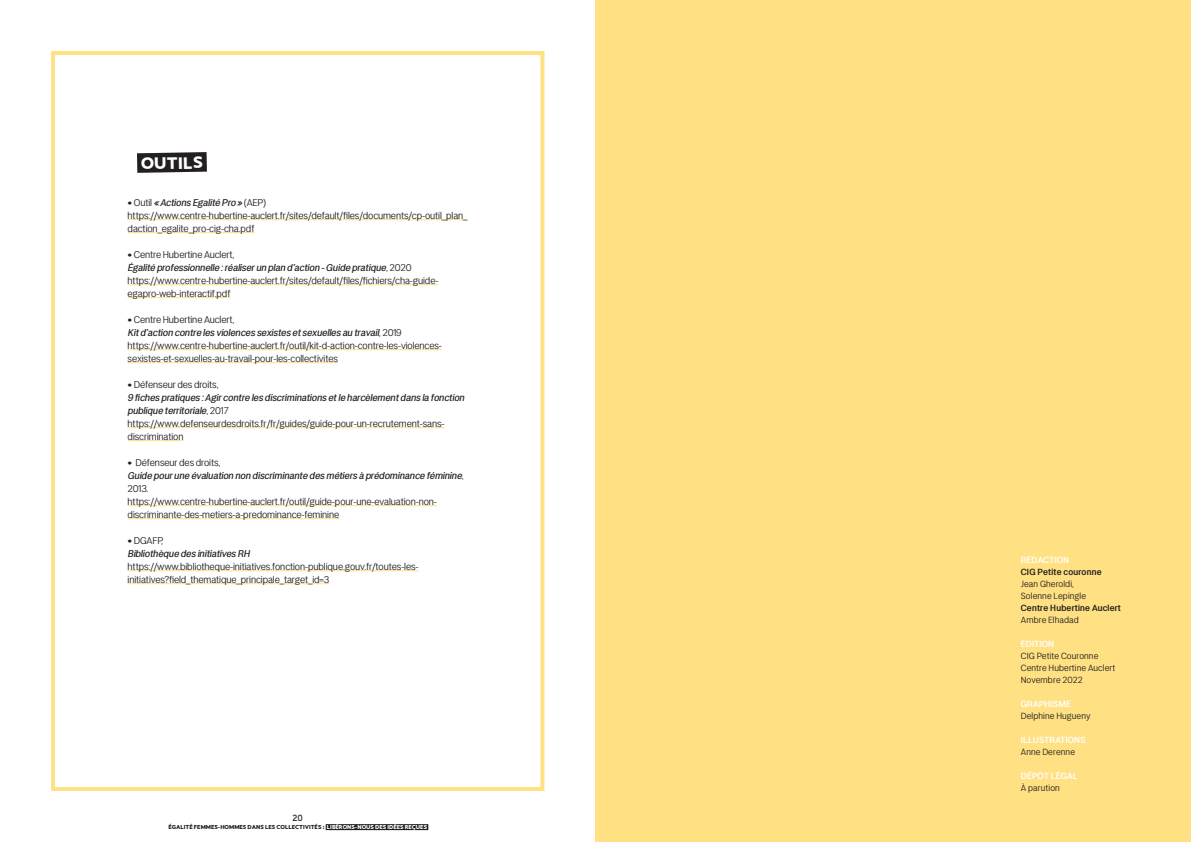
<style>
.page{position:relative;width:1191px;height:842px;background:#fff}
.page>*{position:absolute;margin:0;border:0;box-sizing:border-box;transform-origin:0 0}
.t1{font:800 17.3px "LT Asus";color:#fff}
.t2{font:11px/13px "LT Amber";letter-spacing:-.01em;color:#231f20}
.t3{font:italic 500 11px/13px "LT Amber";color:#231f20}
.t4{font:10px/12px "LT Amber";letter-spacing:.01em;color:#231f20}
.t5{font:600 10px "LT Amber";letter-spacing:.01em;color:#fff}
.t6{font:600 10px "LT Amber";letter-spacing:.01em;color:#231f20}
.t7{font:700 9px "Aaux Pro OT";color:#231f20}
.t8{font:800 6px "LT Asus";color:#231f20}
.s1{font-weight:700}
.s2{font-weight:500;font-style:italic}
.s3{font-weight:700;font-style:normal}
.s4{font-weight:400;font-style:normal}
.s5{color:#fff}
</style>
<div class="page">
<div style="left:326px;top:824px;width:102px;height:6px;background:#231f20"></div>
<div style="left:51px;top:51px;width:493px;height:740px;border:4px solid #ffe083"></div>
<div style="left:595px;top:0;width:596px;height:842px;background:#ffe083"></div>
<svg style="left:137px;top:152px;width:70px;height:21px"></svg>
<hr style="left:128px;top:219px;width:339px;height:1px;background:#ffe083">
<hr style="left:128px;top:232px;width:126px;height:1px;background:#ffe083">
<hr style="left:128px;top:284px;width:310px;height:1px;background:#ffe083">
<hr style="left:128px;top:297px;width:102px;height:1px;background:#ffe083">
<hr style="left:128px;top:349px;width:314px;height:1px;background:#ffe083">
<hr style="left:128px;top:362px;width:210px;height:1px;background:#ffe083">
<hr style="left:128px;top:427px;width:316px;height:1px;background:#ffe083">
<hr style="left:128px;top:440px;width:55px;height:1px;background:#ffe083">
<hr style="left:128px;top:505px;width:309px;height:1px;background:#ffe083">
<hr style="left:128px;top:518px;width:211px;height:1px;background:#ffe083">
<hr style="left:128px;top:570px;width:290px;height:1px;background:#ffe083">
<hr style="left:128px;top:583px;width:201px;height:1px;background:#ffe083">
<h1 class="t1" style="left:141px;top:153px;width:63px;rotate:-1deg">OUTILS</h1>
<p class="t2" style="left:128px;top:196px;width:341px"><span class="s1">•</span> O u t i l <span class="s2">« Actions Egalité Pro »</span> ( A E P ) https://www.centre-hubertine-auclert.fr/sites/default/files/documents/cp-outil_plan_ daction_egalite_pro-cig-cha.pdf</p>
<p class="t2" style="left:128px;top:248px;width:312px"><span class="s1">•</span> Centre Hubertine Auclert,<br><span class="s2">Égalité professionnelle :réaliserun plan d’action -Guide pratique</span>, 2 0 2 0 https://www.centre-hubertine-auclert.fr/sites/default/files/fichiers/cha-guide&shy;egapro-web-interactif.pdf</p>
<p class="t2" style="left:128px;top:313px;width:316px"><span class="s1">•</span> Centre Hubertine Auclert,<br><span class="s2">Kitd’action contre les violences sexistes etsexuelles au travail</span>, 2 0 1 9 https://www.centre-hubertine-auclert.fr/outil/kit-d-action-contre-les-violences&shy;sexistes-et-sexuelles-au-travail-pour-les-collectivites</p>
<p class="t2" style="left:128px;top:378px;width:340px"><span class="s1">•</span> Défenseur des droits,<br><span class="s2">9 fiches pratiques :Agircontre les discriminations etle harcèlementdans la fonction publique territoriale</span>, 2 0 1 7 https://www.defenseurdesdroits.fr/fr/guides/guide-pour-un-recrutement-sans&shy;discrimination</p>
<p class="t2" style="left:128px;top:456px;width:338px"><span class="s1">•</span> Défenseur des droits,<br><span class="s2">Guide pourune évaluation non discriminante des métiers à prédominance féminine</span>, 2013.<br>https://www.centre-hubertine-auclert.fr/outil/guide-pour-une-evaluation-non&shy;discriminante-des-metiers-a-predominance-feminine</p>
<p class="t3" style="left:128px;top:534px;width:126px"><span class="s3">•</span> <span class="s4">DGAFP,<br></span>Bibliothèque des initiatives RH</p>
<p class="t2" style="left:128px;top:560px;width:292px">https://www.bibliotheque-initiatives.fonction-publique.gouv.fr/toutes-les&shy;initiatives?field_thematique_principale_target_id=3</p>
<p class="t7" style="left:293px;top:812px;width:12px">20</p>
<p class="t8" style="left:168px;top:823px;width:260px">ÉGALITÉ FEMMES-HOMMES DANS LES COLLECTIVITÉS : <span class="s5">LIBÉRONS-NOUS DES IDÉES REÇUES</span></p>
<p class="t5" style="left:1020px;top:555px;width:50px">RÉDACTION</p>
<p class="t6" style="left:1020px;top:567px;width:82px">CIG Petite couronne</p>
<p class="t4" style="left:1020px;top:578px;width:67px">Jean Gheroldi,<br>Solenne Lepingle</p>
<p class="t6" style="left:1020px;top:603px;width:102px">Centre Hubertine Auclert</p>
<p class="t4" style="left:1020px;top:614px;width:60px">Ambre Elhadad</p>
<p class="t5" style="left:1020px;top:639px;width:35px">ÉDITION</p>
<p class="t4" style="left:1020px;top:650px;width:96px">CIG Petite Couronne<br>Centre Hubertine Auclert<br>Novembre 2022</p>
<p class="t5" style="left:1020px;top:699px;width:52px">GRAPHISME</p>
<p class="t4" style="left:1020px;top:710px;width:71px">Delphine Hugueny</p>
<p class="t5" style="left:1020px;top:735px;width:66px">ILLUSTRATIONS</p>
<p class="t4" style="left:1020px;top:746px;width:56px">Anne Derenne</p>
<p class="t5" style="left:1020px;top:771px;width:58px">DÉPÔT LÉGAL</p>
<p class="t4" style="left:1020px;top:782px;width:41px">À parution</p>
</div>
